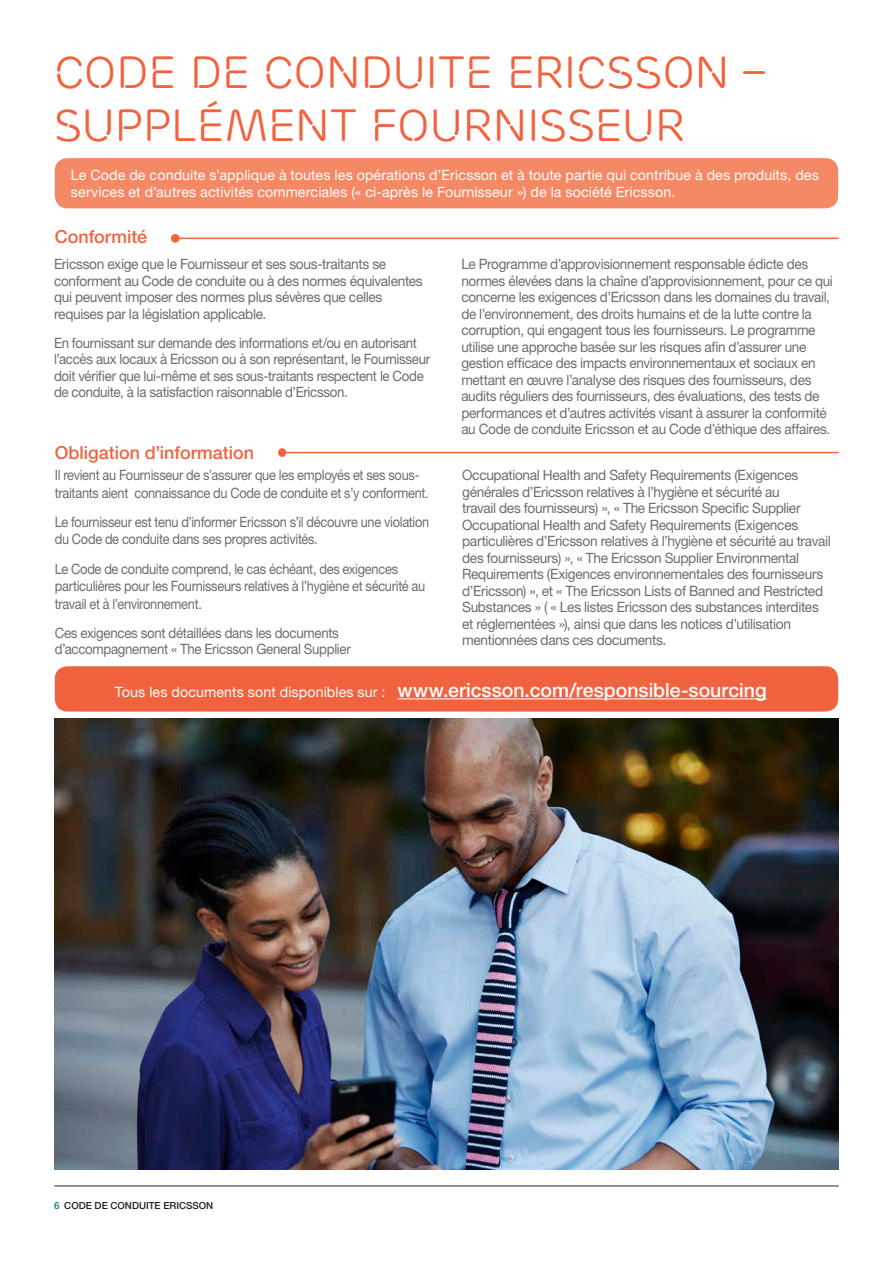
<style>
.page{position:relative;width:893px;height:1263px;background:#fff}
.page>*{position:absolute;margin:0;border:0;box-sizing:border-box;transform-origin:0 0}
.t1{font:45px/53.2px "Ericsson Capital TT";letter-spacing:-.01em;color:#f1633f}
.t2{font:500 19.5px "Ericsson Sans";color:#fff}
.t3{font:500 18px "Ericsson Sans";color:#f1633f}
.t4{font:14.25px/16.5px "Ericsson Sans";letter-spacing:-.025em;color:#6c6d70;scale:.96 1}
.t5{font:14.25px/16.5px "Ericsson Sans";letter-spacing:-.025em;color:#6c6d70;scale:.95 1}
.t6{font:14.25px/17.1px "Ericsson Sans";letter-spacing:-.025em;color:#6c6d70;scale:.9 1}
.t7{font:14.25px/16.5px "Ericsson Sans";letter-spacing:-.025em;color:#6c6d70;scale:.93 1}
.t8{font:14.25px/17.1px "Ericsson Sans";letter-spacing:.005em;color:#fff}
.t9{font:500 9.75px "Ericsson Sans";color:#231f20}
.s1{font-weight:400;font-size:14.25px}
.s2{color:#067d79}
</style>
<div class="page">
<hr style="left:55px;top:1185px;width:783px;height:2px;background:#6c6d70">
<div style="left:55px;top:666px;width:783px;height:45px;background:#f1633f;border-radius:13px"></div>
<div style="left:55px;top:158px;width:783px;height:50px;background:#f58966;border-radius:13px"></div>
<hr style="left:177px;top:238px;width:661px;height:1px;background:#f1633f">
<hr style="left:283px;top:452px;width:555px;height:1px;background:#f1633f">
<div style="left:171px;top:234px;width:9px;height:9px;background:#f1633f;border-radius:50%"></div>
<div style="left:278px;top:448px;width:8px;height:9px;background:#f1633f;border-radius:50%"></div>
<hr style="left:397px;top:698px;width:370px;height:1px;background:#fff">
<img style="left:54px;top:719px;width:784px;height:450px">
<h1 class="t1" style="left:54px;top:46px;width:712px">CODE DE CONDUITE ERICSSON –<br>SUPPLÉMENT FOURNISSEUR</h1>
<p class="t8" style="left:71px;top:166px;width:749px">Le Code de conduite s’applique à toutes les opérations d’Ericsson et à toute partie qui contribue à des produits, des services et d’autres activités commerciales (« ci-après le Fournisseur ») de la société Ericsson.</p>
<p class="t3" style="left:55px;top:226px;width:94px">Conformité</p>
<p class="t4" style="left:54px;top:256px;width:386px">Ericsson exige que le Fournisseur et ses sous-traitants se conforment au Code de conduite ou à des normes équivalentes qui peuvent imposer des normes plus sévères que celles requises par la législation applicable.</p>
<p class="t7" style="left:54px;top:335px;width:406px">En fournissant sur demande des informations et/ou en autorisant l’accès aux locaux à Ericsson ou à son représentant, le Fournisseur doit vérifier que lui-même et ses sous-traitants respectent le Code de conduite, à la satisfaction raisonnable d’Ericsson.</p>
<p class="t3" style="left:55px;top:442px;width:201px">Obligation d’information</p>
<p class="t6" style="left:55px;top:467px;width:417px">Il revient au Fournisseur de s’assurer que les employés et ses sous&shy;traitants aient connaissance du Code de conduite et s’y conforment.</p>
<p class="t6" style="left:55px;top:514px;width:418px">Le fournisseur est tenu d’informer Ericsson s’il découvre une violation du Code de conduite dans ses propres activités.</p>
<p class="t6" style="left:55px;top:561px;width:413px">Le Code de conduite comprend, le cas échéant, des exigences particulières pour les Fournisseurs relatives à l’hygiène et sécurité au travail et à l’environnement.</p>
<p class="t7" style="left:55px;top:625px;width:320px">Ces exigences sont détaillées dans les documents d’accompagnement « The Ericsson General Supplier</p>
<p class="t5" style="left:461px;top:256px;width:393px">Le Programme d’approvisionnement responsable édicte des normes élevées dans la chaîne d’approvisionnement, pour ce qui concerne les exigences d’Ericsson dans les domaines du travail, de l’environnement, des droits humains et de la lutte contre la corruption, qui engagent tous les fournisseurs. Le programme utilise une approche basée sur les risques afin d’assurer une gestion efficace des impacts environnementaux et sociaux en mettant en œuvre l’analyse des risques des fournisseurs, des audits réguliers des fournisseurs, des évaluations, des tests de performances et d’autres activités visant à assurer la conformité au Code de conduite Ericsson et au Code d’éthique des affaires.</p>
<p class="t4" style="left:462px;top:467px;width:385px">Occupational Health and Safety Requirements (Exigences générales d’Ericsson relatives à l’hygiène et sécurité au<br>travail des fournisseurs) », « The Ericsson Specific Supplier Occupational Health and Safety Requirements (Exigences particulières d’Ericsson relatives à l’hygiène et sécurité au travail des fournisseurs) », « The Ericsson Supplier Environmental Requirements (Exigences environnementales des fournisseurs d’Ericsson) », et « The Ericsson Lists of Banned and Restricted Substances » ( « Les listes Ericsson des substances interdites et réglementées »), ainsi que dans les notices d’utilisation mentionnées dans ces documents.</p>
<h2 class="t2" style="left:115px;top:679px;width:653px"><span class="s1">Tous les documents sont disponibles sur :</span> www.ericsson.com/responsible-sourcing</h2>
<p class="t9" style="left:54px;top:1200px;width:161px"><span class="s2">6</span> CODE DE CONDUITE ERICSSON</p>
</div>
